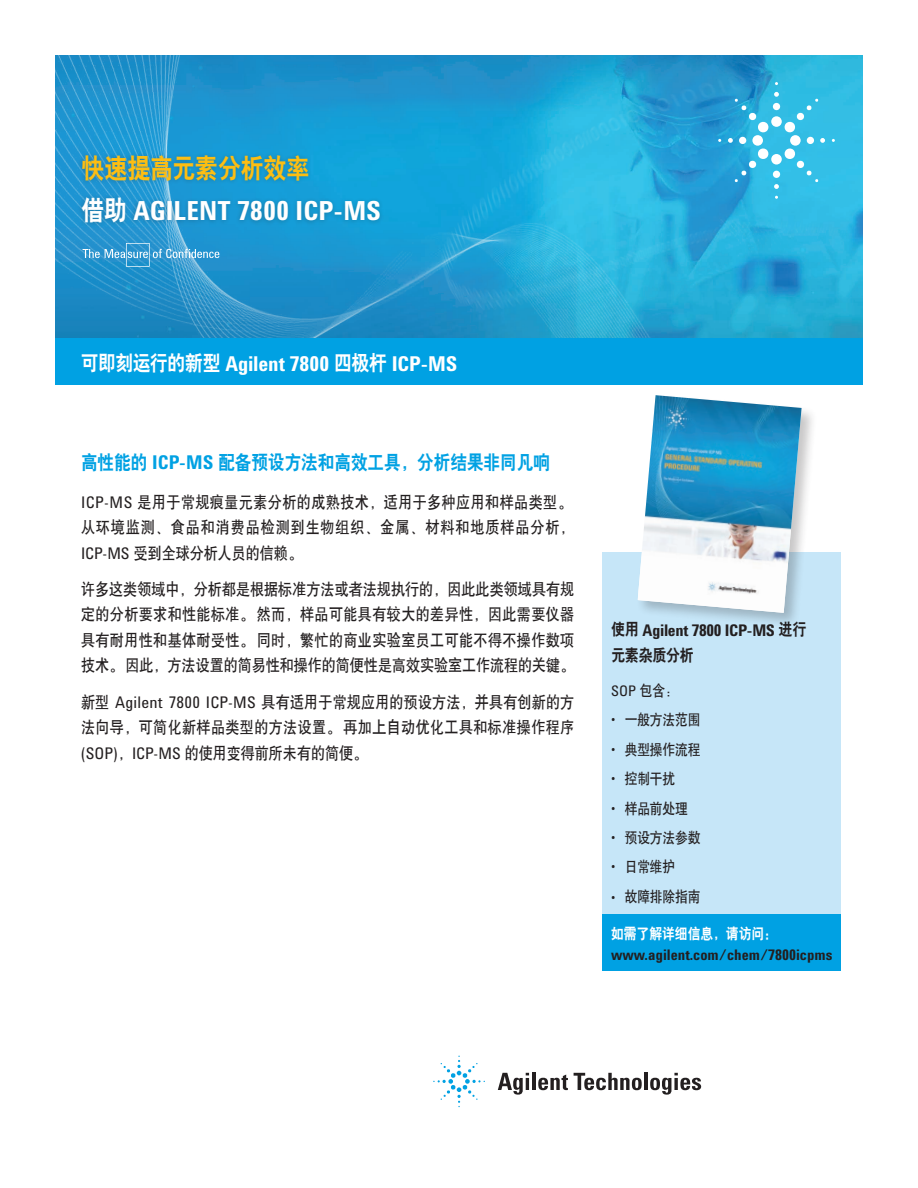
<style>
.page{position:relative;width:918px;height:1188px;background:#fff}
.page>*{position:absolute;margin:0;border:0;box-sizing:border-box;transform-origin:0 0}
.t1{font:700 27px "Agilent Condensed CFF";color:#fff}
.t2{font:27px "H Yb 2 gj";letter-spacing:-.01em;color:#fdbe12;scale:.85 1}
.t3{font:700 21px "Agilent Condensed CFF";letter-spacing:-.01em;color:#fff}
.t4{font:19.5px "H Yb 2 gj";color:#00a1e3;scale:.85 1}
.t5{font:16.5px/25.5px "H Yb 1 gj";letter-spacing:.03em;color:#231f20;text-align:justify;scale:.85 1}
.t6{font:16.5px/25.5px "H Yb 1 gj";letter-spacing:.005em;color:#231f20;scale:.85 1}
.t7{font:700 16.5px "Agilent Condensed CFF";letter-spacing:-.02em;color:#231f20}
.t8{font:16.5px "H Yb 2 gj";letter-spacing:-.02em;color:#231f20;scale:.85 1}
.t9{font:15px "H Yb 1 gj";letter-spacing:-.01em;color:#231f20;scale:.85 1}
.t10{font:700 15px "Agilent Condensed CFF";color:#231f20}
.t11{font:15px "H Yb 2 gj";color:#fff;scale:.85 1}
.t12{font:15px "Agilent Condensed CFF";color:#231f20}
.s1{font-family:"H Yb 2 gj";font-weight:400}
.s2{font-family:"Agilent Condensed CFF";font-weight:700}
.s3{font-family:"Agilent Condensed CFF"}
.s4{font-family:"H Yb 1 gj"}
</style>
<div class="page">
<img style="left:55px;top:55px;width:808px;height:284px">
<div style="left:603px;top:552px;width:238px;height:366px;background:#c6e6f8"></div>
<div style="left:77px;top:150px;width:308px;height:77px;background:#231f20;opacity:.25"></div>
<div style="left:55px;top:339px;width:808px;height:46px;background:#00a1e3"></div>
<div style="left:603px;top:914px;width:238px;height:57px;background:#00a1e3"></div>
<div style="left:636px;top:394px;width:181px;height:234px;background:#231f20;opacity:.25"></div>
<img style="left:638px;top:395px;width:164px;height:218px">
<svg style="left:728px;top:92px;width:97px;height:97px;background:#48bfe4"></svg>
<svg style="left:498px;top:1073px;width:31px;height:22px"></svg>
<hr style="left:532px;top:1073px;width:4px;height:17px;background:#231f20">
<svg style="left:538px;top:1075px;width:30px;height:15px"></svg>
<svg style="left:574px;top:1073px;width:68px;height:17px"></svg>
<hr style="left:644px;top:1073px;width:4px;height:17px;background:#231f20">
<svg style="left:650px;top:1073px;width:51px;height:22px"></svg>
<svg style="left:433px;top:1056px;width:52px;height:51px"></svg>
<svg style="left:83px;top:243px;width:136px;height:24px;background:#49a4d5"></svg>
<h1 class="t2" style="left:81px;top:154px;width:269px">快速提高元素分析效率</h1>
<h1 class="t1" style="left:81px;top:190px;width:301px"><span class="s1">借助</span> AGILENT 7800 ICP-MS</h1>
<p class="t3" style="left:81px;top:348px;width:378px"><span class="s1">可即刻运行的新型</span> Agilent 7800 <span class="s1">四极杆</span> ICP-MS</p>
<p class="t4" style="left:81px;top:452px;width:553px">高性能的 <span class="s2">ICP-MS</span> 配备预设方法和高效工具，分析结果非同凡响</p>
<p class="t5" style="left:81px;top:489px;width:582px"><span class="s3">ICP-MS</span> 是用于常规痕量元素分析的成熟技术，适用于多种应用和样品类型。从环境监测、食品和消费品检测到生物组织、金属、材料和地质样品分析，<span class="s3">ICP-MS</span> 受到全球分析人员的信赖。</p>
<p class="t6" style="left:81px;top:576px;width:585px">许多这类领域中，分析都是根据标准方法或者法规执行的，因此此类领域具有规定的分析要求和性能标准。然而，样品可能具有较大的差异性，因此需要仪器具有耐用性和基体耐受性。同时，繁忙的商业实验室员工可能不得不操作数项技术。因此，方法设置的简易性和操作的简便性是高效实验室工作流程的关键。</p>
<p class="t5" style="left:81px;top:689px;width:582px">新型 <span class="s3">Agilent 7800 ICP-MS</span> 具有适用于常规应用的预设方法，并具有创新的方法向导，可简化新样品类型的方法设置。再加上自动优化工具和标准操作程序<span class="s3">(SOP)</span>，<span class="s3">ICP-MS</span> 的使用变得前所未有的简便。</p>
<p class="t7" style="left:611px;top:617px;width:197px"><span class="s1">使用</span> Agilent 7800 ICP-MS <span class="s1">进行</span></p>
<p class="t8" style="left:611px;top:647px;width:99px">元素杂质分析</p>
<p class="t12" style="left:611px;top:679px;width:68px">SOP <span class="s4">包含：</span></p>
<p class="t9" style="left:611px;top:712px;width:107px"><span class="s3">•</span> 一般方法范围</p>
<p class="t9" style="left:611px;top:742px;width:107px"><span class="s3">•</span> 典型操作流程</p>
<p class="t9" style="left:611px;top:771px;width:77px"><span class="s3">•</span> 控制干扰</p>
<p class="t9" style="left:611px;top:801px;width:92px"><span class="s3">•</span> 样品前处理</p>
<p class="t9" style="left:611px;top:830px;width:107px"><span class="s3">•</span> 预设方法参数</p>
<p class="t9" style="left:611px;top:859px;width:77px"><span class="s3">•</span> 日常维护</p>
<p class="t9" style="left:611px;top:889px;width:107px"><span class="s3">•</span> 故障排除指南</p>
<p class="t11" style="left:611px;top:926px;width:196px">如需了解详细信息，请访问：</p>
<p class="t10" style="left:611px;top:944px;width:223px">www.agilent.com/chem/7800icpms</p>
</div>
